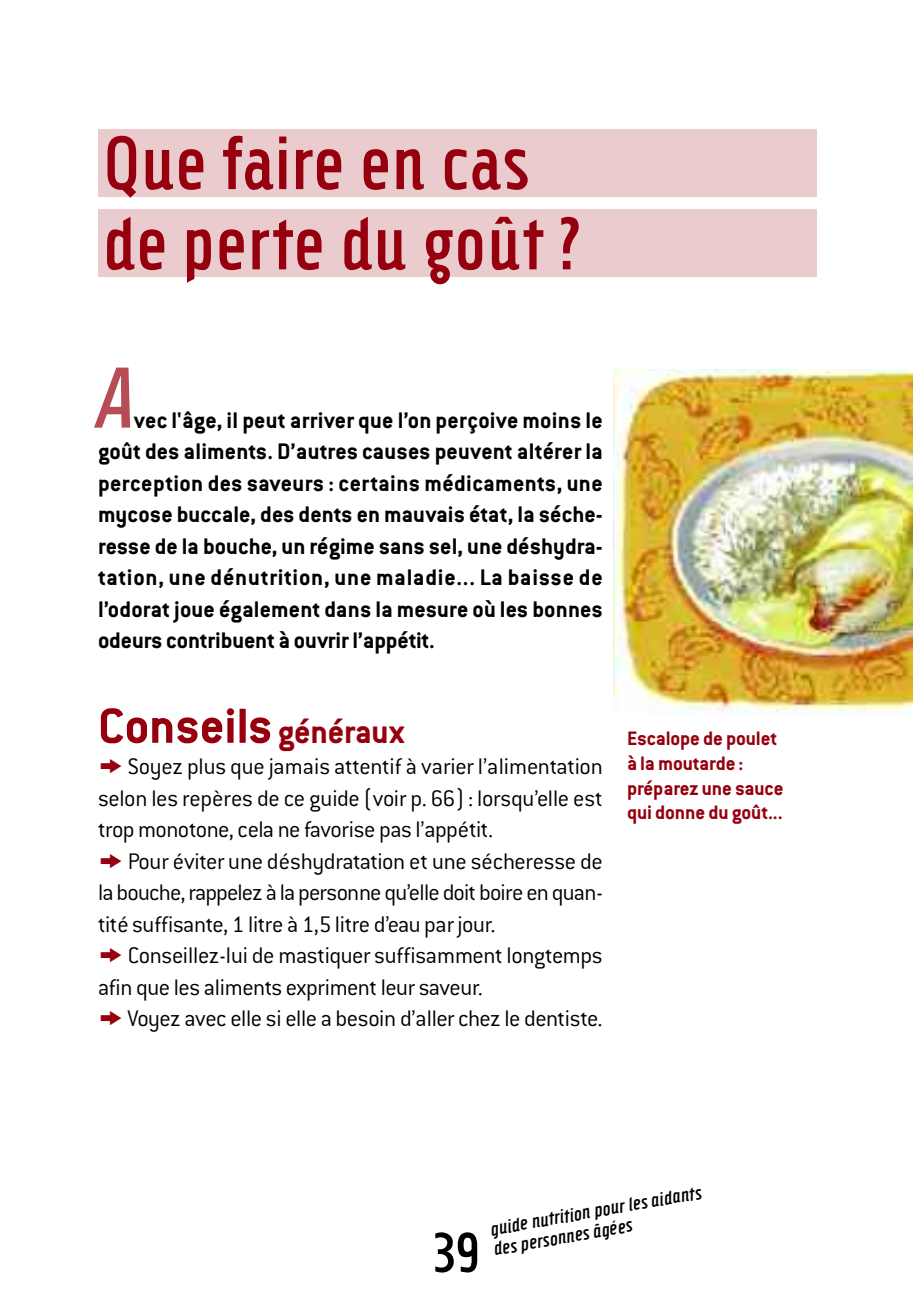
<style>
.page{position:relative;width:913px;height:1308px;background:#fff}
.page>*{position:absolute;margin:0;border:0;box-sizing:border-box;transform-origin:0 0}
.t1{font:italic 90px "Hybrid";color:#b64d56}
.t2{font:78.75px/80.1px "Hybrid";letter-spacing:-.01em;color:#96000e}
.t3{font:58.5px "Hybrid";color:#000}
.t4{font:700 54px "Conduit ITC";letter-spacing:-.005em;color:#96000e}
.t5{font:300 24.75px/31.5px "Conduit ITC";letter-spacing:-.015em;color:#000}
.t6{font:700 24.75px/31.5px "Conduit ITC";letter-spacing:-.005em;color:#000;text-align:justify}
.t7{font:700 21.38px/24.8px "Conduit ITC";letter-spacing:-.005em;color:#96000e}
.t8{font:italic 20.25px/20.2px "Hybrid";color:#000}
.s1{font-size:36px}
.s2{font-family:"Zeal";font-weight:400;font-size:25.88px;color:#96000e}
</style>
<div class="page">
<div style="left:98px;top:210px;width:718px;height:67px;background:#eacccf"></div>
<div style="left:98px;top:130px;width:718px;height:67px;background:#eacccf"></div>
<img style="left:613px;top:369px;width:299px;height:345px">
<h2 class="t2" style="left:103px;top:124px;width:481px">Que faire en cas de perte du goût?</h2>
<h1 class="t1" style="left:95px;top:351px;width:44px">A</h1>
<p class="t6" style="left:98px;top:404px;width:506px;text-indent:36px">vec l'âge, il peut arriver que l’on perçoive moins le goût des aliments. D’autres causes peuvent altérer la perception des saveurs : certains médicaments, une mycose buccale, des dents en mauvais état, la séche&shy;resse de la bouche, un régime sans sel, une déshydra&shy;tation, une dénutrition, une maladie... La baisse de l’odorat joue également dans la mesure où les bonnes odeurs contribuent à ouvrirl’appétit.</p>
<h3 class="t4" style="left:98px;top:694px;width:307px">Conseils<span class="s1">généraux</span></h3>
<p class="t5" style="left:98px;top:751px;width:506px"><span class="s2">k</span> Soyez plus que jamais attentif à varier l’alimentation selon les repères de ce guide (voir p. 66) : lorsqu’elle est trop monotone, cela ne favorise pas l’appétit.<br><span class="s2">k</span> Pour éviter une déshydratation et une sécheresse de labouche,rappelez à lapersonnequ’elledoitboireenquan&shy;tité suffisante, 1 litre à 1,5 litre d’eau parjour.<br><span class="s2">k</span> Conseillez-lui de mastiquer suffisamment longtemps afin que les aliments expriment leur saveur.<br><span class="s2">k</span> Voyez avec elle si elle a besoin d’aller chez le dentiste.</p>
<p class="t7" style="left:626px;top:725px;width:158px">Escalope de poulet à la moutarde : préparez une sauce qui donne du goût...</p>
<h3 class="t3" style="left:431px;top:1222px;width:51px">39</h3>
<p class="t8" style="left:489px;top:1219px;width:216px;rotate:-10deg">guide nutrition pour les aidants des personnes âgées</p>
</div>
